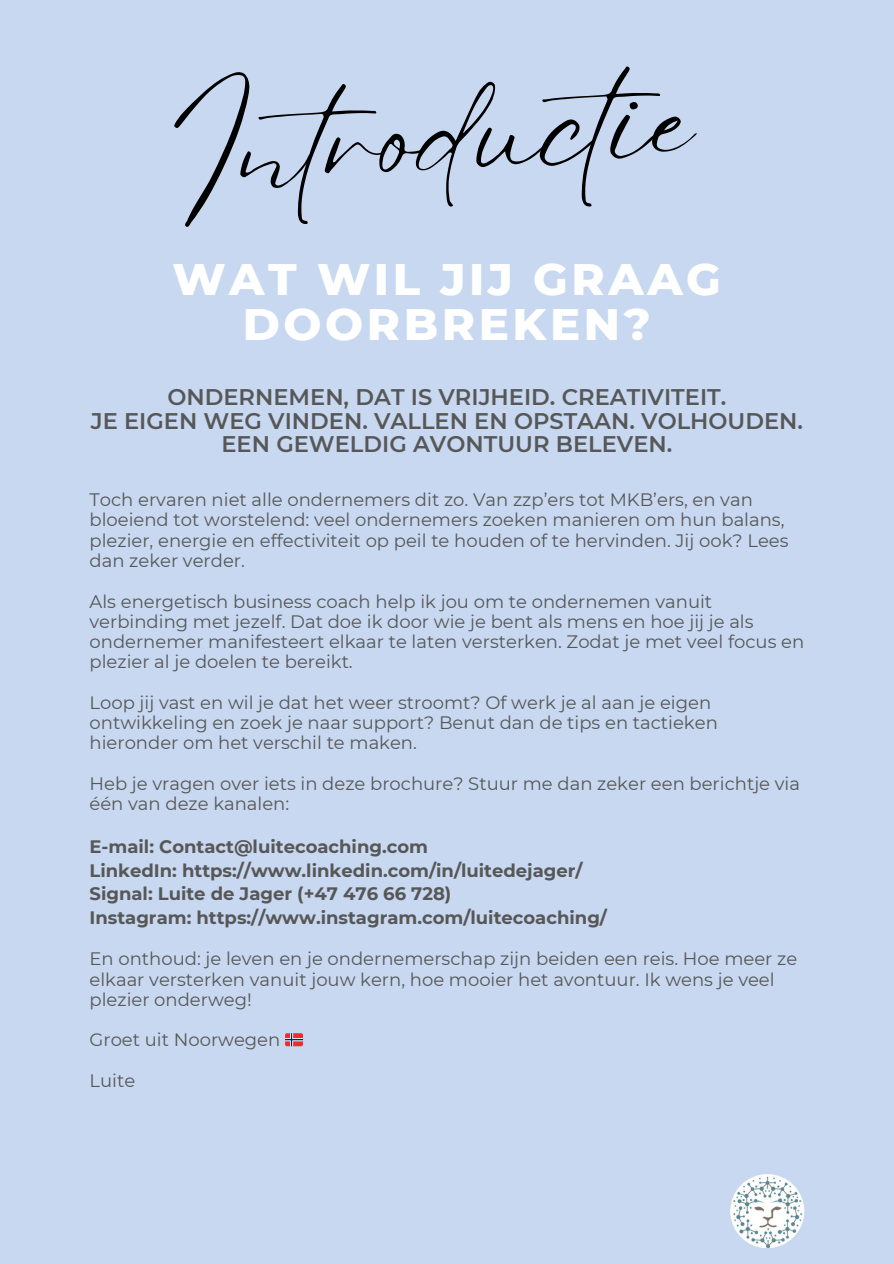
<style>
.page{position:relative;width:894px;height:1264px;background:#fff}
.page>*{position:absolute;margin:0;border:0;box-sizing:border-box;transform-origin:0 0}
.t1{font:122.55px "Eyesome Script";color:#000}
.t2{font:800 45px/45px "Montserrat";letter-spacing:.08em;color:#fff;text-align:center}
.t3{font:600 22.65px/23.5px "Montserrat";color:#575757;text-align:center}
.t4{font:18px/20.2px "Montserrat";color:#575757}
.t5{font:700 18px/23.7px "Montserrat";color:#575757}
</style>
<div class="page">
<div style="left:0;top:0;width:893px;height:1263px;background:#c7d8f0"></div>
<img style="left:730px;top:1174px;width:74px;height:74px;border-radius:50%">
<p class="t1" style="left:163px;top:73px;width:527px;rotate:-4deg">Introductie</p>
<p class="t2" style="left:172px;top:256px;width:550px">WAT WIL JIJ GRAAG<br>DOORBREKEN?</p>
<p class="t3" style="left:91px;top:385px;width:713px">ONDERNEMEN, DAT IS VRIJHEID. CREATIVITEIT.<br>JE EIGEN WEG VINDEN. VALLEN EN OPSTAAN. VOLHOUDEN.<br>EEN GEWELDIG AVONTUUR BELEVEN.</p>
<h1 class="t4" style="left:89px;top:489px;width:700px">Toch ervaren niet alle ondernemers dit zo. Van zzp’ers tot MKB’ers, en van bloeiend tot worstelend: veel ondernemers zoeken manieren om hun balans, plezier, energie en effectiviteit op peil te houden of te hervinden. Jij ook? Lees dan zeker verder.</h1>
<h2 class="t4" style="left:89px;top:591px;width:716px">Als energetisch business coach help ik jou om te ondernemen vanuit verbinding met jezelf. Dat doe ik door wie je bent als mens en hoe jij je als ondernemer manifesteert elkaar te laten versterken. Zodat je met veel focus en plezier al je doelen te bereikt.</h2>
<h3 class="t4" style="left:89px;top:692px;width:629px">Loop jij vast en wil je dat het weer stroomt? Of werk je al aan je eigen ontwikkeling en zoek je naar support? Benut dan de tips en tactieken hieronder om het verschil te maken.</h3>
<p class="t4" style="left:89px;top:773px;width:711px">Heb je vragen over iets in deze brochure? Stuur me dan zeker een berichtje via één van deze kanalen:</p>
<p class="t5" style="left:89px;top:834px;width:518px">E-mail: Contact@luitecoaching.com<br>LinkedIn: https://www.linkedin.com/in/luitedejager/ Signal: Luite de Jager (+47 476 66 728)<br>Instagram: https://www.instagram.com/luitecoaching/</p>
<p class="t4" style="left:89px;top:948px;width:709px">En onthoud: je leven en je ondernemerschap zijn beiden een reis. Hoe meer ze elkaar versterken vanuit jouw kern, hoe mooier het avontuur. Ik wens je veel plezier onderweg!</p>
<p class="t4" style="left:89px;top:1029px;width:192px">Groet uit Noorwegen</p>
<h4 class="t4" style="left:89px;top:1070px;width:47px">Luite</h4>
</div>
